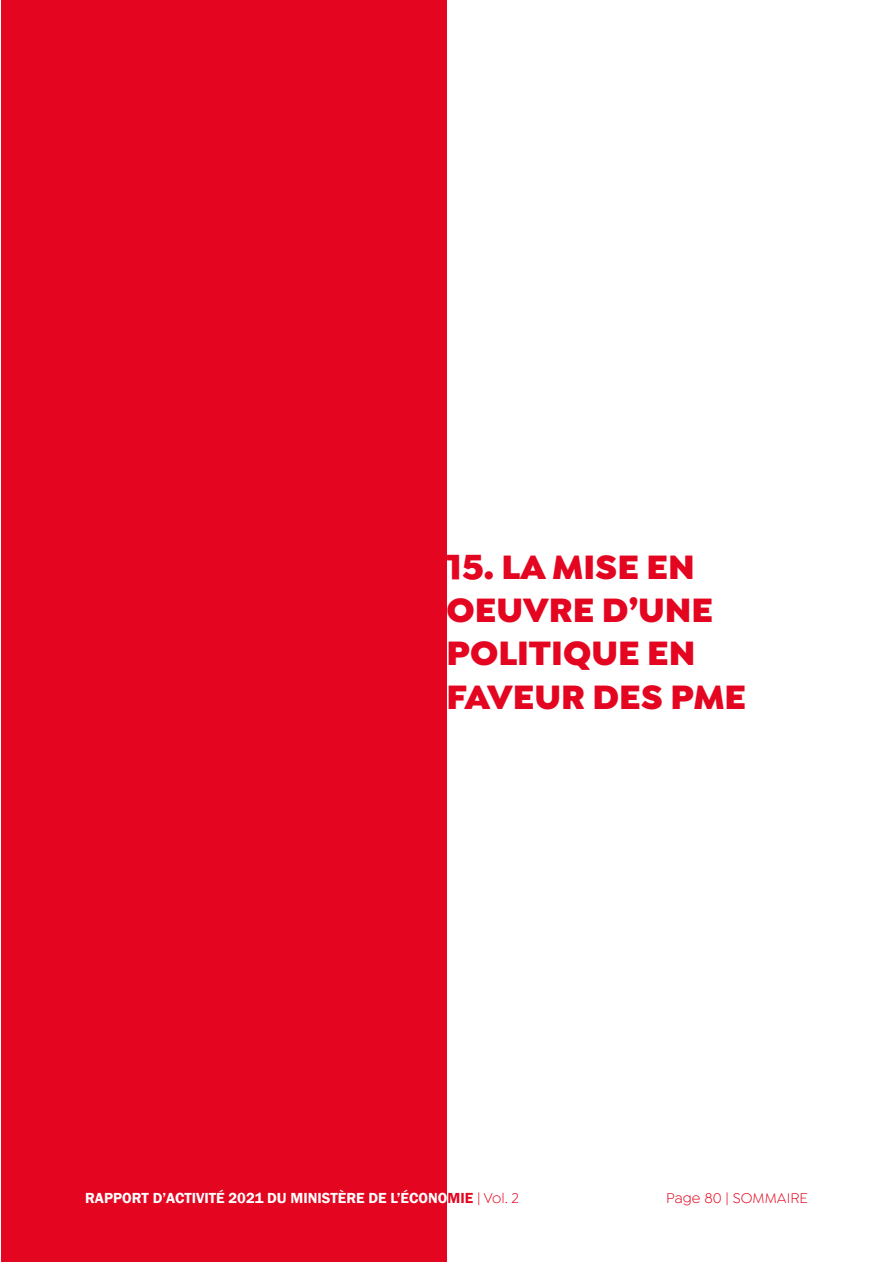
<style>
.page{position:relative;width:893px;height:1263px;background:#fff}
.page>*{position:absolute;margin:0;border:0;box-sizing:border-box;transform-origin:0 0}
.Header_2{font:900 36px/43.2px "Isidora Sans";color:#e40520}
.t1{font:600 15px "Franklin Gothic";color:#fff}
.t2{font:15px "Isidora Sans";color:#e40520}
.s1{color:#e40520}
.s2{font-family:"Isidora Sans";font-weight:400;color:#e40520}
</style>
<div class="page">
<div style="left:1px;top:1px;width:445px;height:1261px;background:#e40520"></div>
<p class="Header_2" style="left:446px;top:545px;width:301px">15. LA MISE EN<br>OEUVRE D’UNE<br>POLITIQUE EN<br>FAVEUR DES PME</p>
<p class="t1" style="left:85px;top:1188px;width:435px">RAPPORT D’ACTIVITÉ 2021 DU MINISTÈRE DE L’ÉCONO<span class="s1">MIE</span> <span class="s2">| Vol. 2</span></p>
<p class="t2" style="left:666px;top:1189px;width:143px">Page 80 | SOMMAIRE</p>
</div>
